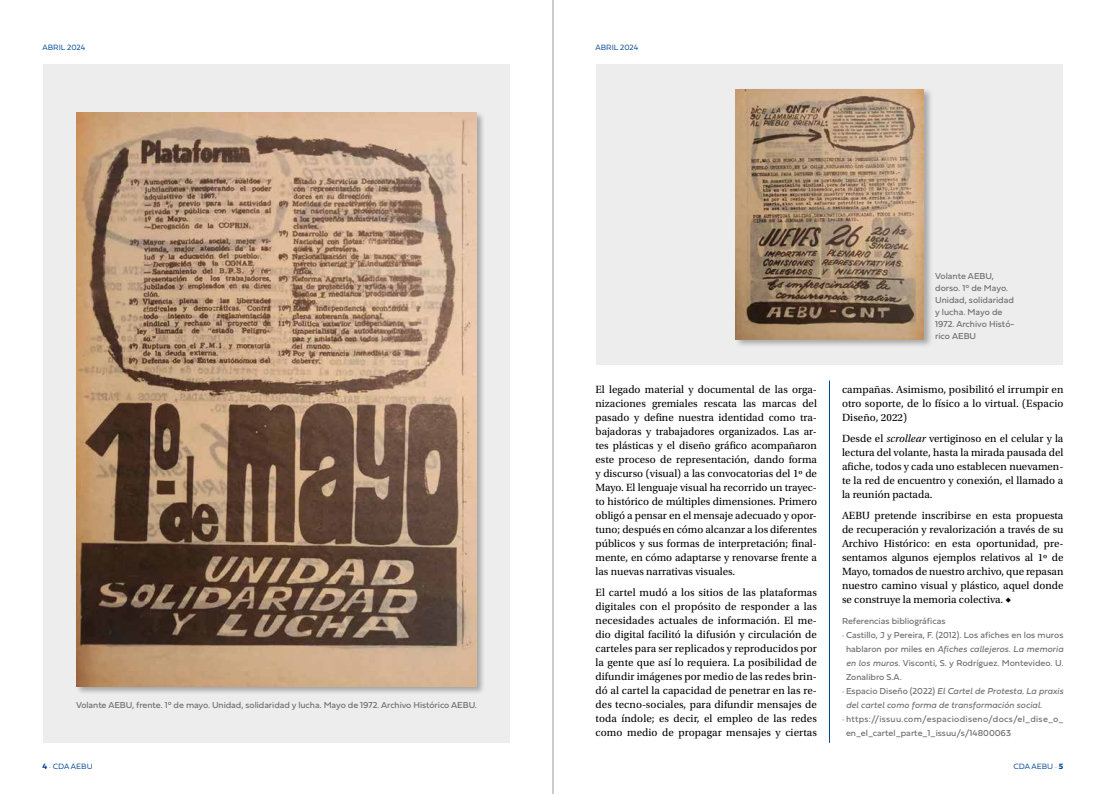
<style>
.page{position:relative;width:1106px;height:794px;background:#fff}
.page>*{position:absolute;margin:0;border:0;box-sizing:border-box;transform-origin:0 0}
.t1{font:11px/14px "Utopia Std";color:#000;text-align:justify}
.t2{font:9px/12px "Fieldwork Hum";color:#706f6f}
.t3{font:italic 9px/14px "Fieldwork";letter-spacing:.01em;color:#706f6f}
.t4{font:9px/14px "Fieldwork Hum";letter-spacing:.03em;color:#706f6f}
.t5{font:8px "Fieldwork Geo Light";color:#004994}
.s1{font-style:italic}
.s2{font-family:"Fieldwork Hum";font-style:normal}
.s3{font-family:"Fieldwork";font-style:italic}
.s4{font-family:"Fieldwork Geo Bold"}
</style>
<div class="page">
<div style="left:596px;top:64px;width:466px;height:300px;background:#ededed"></div>
<div style="left:734px;top:88px;width:199px;height:260px;background:#000;opacity:.3"></div>
<img style="left:735px;top:89px;width:188px;height:250px">
<hr style="left:829px;top:380px;width:1px;height:363px;background:#004994">
<div style="left:43px;top:64px;width:466px;height:679px;background:#ededed"></div>
<div style="left:75px;top:111px;width:410px;height:584px;background:#000;opacity:.3"></div>
<img style="left:77px;top:113px;width:399px;height:574px">
<hr style="left:552px;top:0;width:1px;height:794px;background:#9d9d9c">
<p class="t5" style="left:43px;top:41px;width:44px">ABRIL 2024</p>
<p class="t5" style="left:595px;top:41px;width:44px">ABRIL 2024</p>
<p class="t2" style="left:76px;top:698px;width:402px">Volante AEBU, frente. 1° de mayo. Unidad, solidaridad y lucha. Mayo de 1972. Archivo Histórico AEBU.</p>
<p class="t1" style="left:595px;top:382px;width:223px">El legado material y documental de las orga&shy;nizaciones gremiales rescata las marcas del pasado y define nuestra identidad como tra&shy;bajadoras y trabajadores organizados. Las ar&shy;tes plásticas y el diseño gráfico acompañaron este proceso de representación, dando forma y discurso (visual) a las convocatorias del 1º de Mayo. El lenguaje visual ha recorrido un trayec&shy;to histórico de múltiples dimensiones. Primero obligó a pensar en el mensaje adecuado y opor&shy;tuno; después en cómo alcanzar a los diferentes públicos y sus formas de interpretación; final&shy;mente, en cómo adaptarse y renovarse frente a las nuevas narrativas visuales.</p>
<p class="t1" style="left:595px;top:585px;width:223px">El cartel mudó a los sitios de las plataformas digitales con el propósito de responder a las necesidades actuales de información. El me&shy;dio digital facilitó la difusión y circulación de carteles para ser replicados y reproducidos por la gente que así lo requiera. La posibilidad de difundir imágenes por medio de las redes brin&shy;dó al cartel la capacidad de penetrar en las re&shy;des tecno-sociales, para difundir mensajes de toda índole; es decir, el empleo de las redes como medio de propagar mensajes y ciertas</p>
<p class="t2" style="left:935px;top:270px;width:81px">Volante AEBU, dorso. 1° de Mayo.<br>Unidad, solidaridad y lucha. Mayo de<br>1972. Archivo Histó&shy;rico AEBU</p>
<p class="t1" style="left:842px;top:382px;width:223px">campañas. Asimismo, posibilitó el irrumpir en otro soporte, de lo físico a lo virtual. (Espacio Diseño, 2022)</p>
<p class="t1" style="left:842px;top:431px;width:223px">Desde el <span class="s1">scrollear</span> vertiginoso en el celular y la lectura del volante, hasta la mirada pausada del afiche, todos y cada uno establecen nuevamen&shy;te la red de encuentro y conexión, el llamado a la reunión pactada.</p>
<p class="t1" style="left:842px;top:508px;width:223px">AEBU pretende inscribirse en esta propuesta de recuperación y revalorización a través de su Archivo Histórico: en esta oportunidad, pre&shy;sentamos algunos ejemplos relativos al 1º de Mayo, tomados de nuestro archivo, que repasan nuestro camino visual y plástico, aquel donde se construye la memoria colectiva. ◆</p>
<p class="t2" style="left:842px;top:613px;width:223px;line-height:14px">Referencias bibliográficas<br>· Castillo, J y Pereira, F. (2012). Los afiches en los muros</p>
<p class="t3" style="left:846px;top:641px;width:219px"><span class="s2">hablaron por miles en</span> Afiches callejeros. La memoria</p>
<p class="t2" style="left:846px;top:655px;width:219px;line-height:14px"><span class="s3">en los muros.</span> Visconti, S. y Rodríguez. Montevideo. U.<br>Zonalibro S.A.</p>
<p class="t3" style="left:846px;top:683px;width:219px;text-indent:-4px"><span class="s2">· Espacio Diseño (2022)</span> El Cartel de Protesta. La praxis del cartel como forma de transformación social.</p>
<p class="t4" style="left:846px;top:711px;width:219px;text-indent:-4px">· https://issuu.com/espaciodiseno/docs/el_dise_o_ en_el_cartel_parte_1_issuu/s/14800063</p>
<p class="t5" style="left:43px;top:760px;width:52px"><span class="s4">4</span> · CDA AEBU</p>
<p class="t5" style="left:1013px;top:760px;width:51px">CDA AEBU · <span class="s4">5</span></p>
</div>
